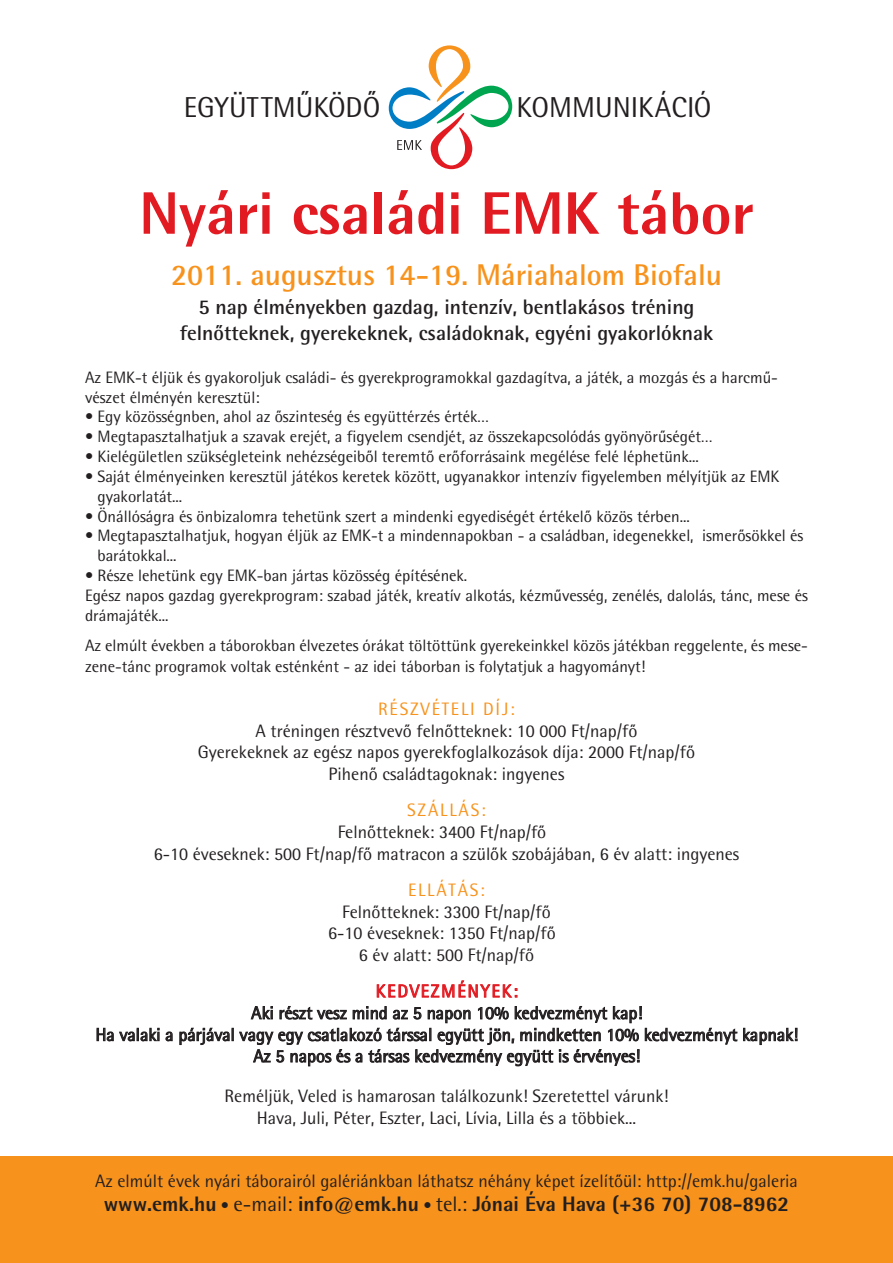
<style>
.page{position:relative;width:893px;height:1263px;background:#fff}
.page>*{position:absolute;margin:0;border:0;box-sizing:border-box;transform-origin:0 0}
.t1{font:800 60px "H Rotis Semi Sans";color:#e21a21}
.t2{font:700 30px "H Rotis Semi Sans";color:#f7931d}
.t3{font:28.8px "H Rotis Semis Sans";color:#231f20}
.t4{font:700 21px/25.2px "H Rotis Semi Sans";color:#231f20;text-align:center}
.t5{font:800 21px "H Rotis Semi Sans";color:#231f20}
.t6{font:18px/21.6px "H Rotis Sem San";color:#231f20;text-align:center}
.t7{font:18px "H Rotis Sem San";letter-spacing:.1em;color:#f7931d}
.t8{font:18px "H Rotis Sem San";letter-spacing:.1em;color:#e21a21}
.t9{font:16.5px/19.8px "H Rotis Sem San";color:#231f20}
.s1{font-family:"H Rotis Semis Sans";font-weight:400;font-size:16.5px}
.s2{font-family:"H Rotis Semis Sans";font-weight:400}
</style>
<div class="page">
<div style="left:0;top:1157px;width:893px;height:106px;background:#f7931d"></div>
<svg style="left:389px;top:45px;width:123px;height:124px"></svg>
<h3 class="t3" style="left:184px;top:90px;width:198px">EGYÜTTMÛKÖDÔ</h3>
<h3 class="t3" style="left:517px;top:90px;width:196px">KOMMUNIKÁCIÓ</h3>
<h1 class="t1" style="left:139px;top:178px;width:616px">Nyári családi EMK tábor</h1>
<h2 class="t2" style="left:171px;top:257px;width:552px">2011. augusztus 14-19. Máriahalom Biofalu</h2>
<p class="t4" style="left:180px;top:294px;width:535px">5 nap élményekben gazdag, intenzív, bentlakásos tréning felnôtteknek, gyerekeknek, családoknak, egyéni gyakorlóknak</p>
<p class="t9" style="left:85px;top:367px;width:694px">Az EMK-t éljük és gyakoroljuk családi- és gyerekprogramokkal gazdagítva, a játék, a mozgás és a harcmû&shy;vészet élményén keresztül:</p>
<p class="t9" style="left:85px;top:407px;width:405px">• Egy közösségnben, ahol az ôszinteség és együttérzés érték…</p>
<p class="t9" style="left:85px;top:427px;width:629px">• Megtapasztalhatjuk a szavak erejét, a figyelem csendjét, az összekapcsolódás gyönyörûségét…</p>
<p class="t9" style="left:85px;top:446px;width:615px">• Kielégületlen szükségleteink nehézségeibôl teremtô erôforrásaink megélése felé léphetünk...</p>
<p class="t9" style="left:97px;top:466px;width:683px;text-indent:-12px">• Saját élményeinken keresztül játékos keretek között, ugyanakkor intenzív figyelemben mélyítjük az EMK gyakorlatát...</p>
<p class="t9" style="left:85px;top:506px;width:606px">• Önállóságra és önbizalomra tehetünk szert a mindenki egyediségét értékelô közös térben...</p>
<p class="t9" style="left:97px;top:526px;width:707px;text-indent:-12px">• Megtapasztalhatjuk, hogyan éljük az EMK-t a mindennapokban - a családban, idegenekkel, ismerôsökkel és barátokkal...</p>
<p class="t9" style="left:85px;top:565px;width:724px">• Része lehetünk egy EMK-ban jártas közösség építésének.<br>Egész napos gazdag gyerekprogram: szabad játék, kreatív alkotás, kézmûvesség, zenélés, dalolás, tánc, mese és drámajáték...</p>
<p class="t9" style="left:85px;top:635px;width:724px;line-height:21px">Az elmúlt években a táborokban élvezetes órákat töltöttünk gyerekeinkkel közös játékban reggelente, és mese&shy;zene-tánc programok voltak esténként - az idei táborban is folytatjuk a hagyományt!</p>
<p class="t7" style="left:378px;top:698px;width:138px">RÉSZVÉTELI DÍJ:</p>
<p class="t6" style="left:198px;top:719px;width:499px">A tréningen résztvevô felnôtteknek: 10 000 Ft/nap/fô<br>Gyerekeknek az egész napos gyerekfoglalkozások díja: 2000 Ft/nap/fô<br>Pihenô családtagoknak: ingyenes</p>
<p class="t7" style="left:407px;top:800px;width:80px">SZÁLLÁS:</p>
<p class="t6" style="left:154px;top:821px;width:587px">Felnôtteknek: 3400 Ft/nap/fô<br>6-10 éveseknek: 500 Ft/nap/fô matracon a szülôk szobájában, 6 év alatt: ingyenes</p>
<p class="t7" style="left:408px;top:879px;width:78px">ELLÁTÁS:</p>
<p class="t6" style="left:328px;top:901px;width:229px">Felnôtteknek: 3300 Ft/nap/fô<br>6-10 éveseknek: 1350 Ft/nap/fô<br>6 év alatt: 500 Ft/nap/fô</p>
<p class="t8" style="left:376px;top:980px;width:144px">KEDVEZMÉNYEK:</p>
<p class="t6" style="left:96px;top:1002px;width:704px">Aki részt vesz mind az 5 napon 10% kedvezményt kap!<br>Ha valaki a párjával vagy egy csatlakozó társsal együtt jön, mindketten 10% kedvezményt kapnak!<br>Az 5 napos és a társas kedvezmény együtt is érvényes!</p>
<p class="t6" style="left:225px;top:1085px;width:445px">Reméljük, Veled is hamarosan találkozunk! Szeretettel várunk!<br>Hava, Juli, Péter, Eszter, Laci, Lívia, Lilla és a többiek...</p>
<p class="t6" style="left:95px;top:1170px;width:704px">Az elmúlt évek nyári táborairól galériánkban láthatsz néhány képet ízelítôül: http://emk.hu/galeria</p>
<p class="t5" style="left:104px;top:1192px;width:687px">www.emk.hu <span class="s1">•</span> <span class="s2">e-mail:</span> info@emk.hu <span class="s1">•</span> <span class="s2">tel.:</span> Jónai Éva Hava (+36 70) 708-8962</p>
</div>
